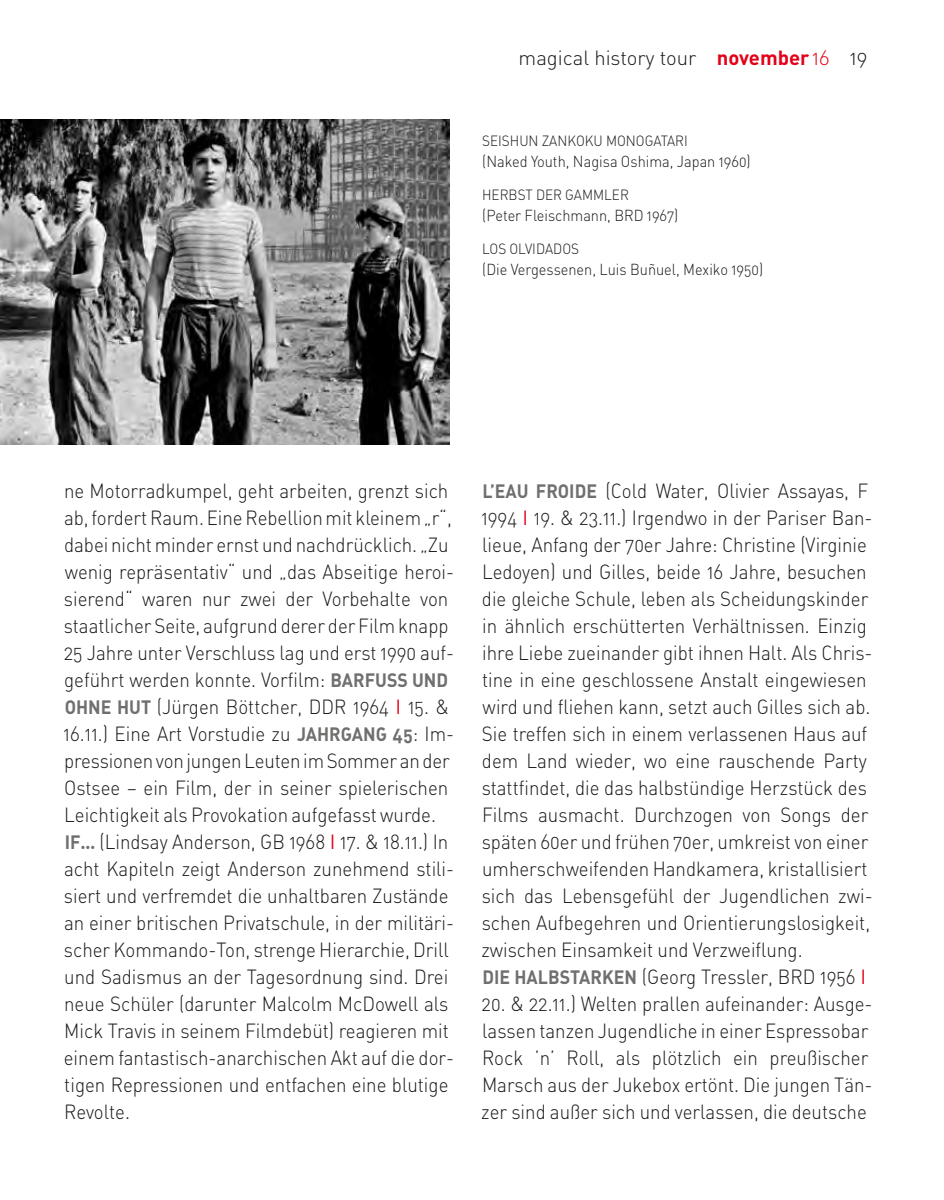
<style>
.page{position:relative;width:944px;height:1200px;background:#fff}
.page>*{position:absolute;margin:0;border:0;box-sizing:border-box;transform-origin:0 0}
.Brot_2{font:20.25px/27px "DIN Light Alternate";color:#1a1a18;scale:.92 1}
.Brot_2_60_70_80{font:20.25px/27px "DIN Light Alternate";color:#1a1a18;scale:.92 1}
.Brot_2-2{font:20.25px "DIN Light Alternate";color:#1a1a18}
.BU{font:15.75px "DIN Light Alternate";color:#1a1a18;scale:.92 1}
.BU-2{font:14.62px "DIN Light Alternate";color:#1a1a18;scale:.92 1}
.s1{font-family:"DIN Bold Alternate";color:#e30018}
.s2{color:#e30018}
.s3{font-family:"DIN Bold Alternate";font-size:19.12px;color:#6f6f6e}
.s4{font-family:"DIN Cond Regular Alternate";color:#e30018}
</style>
<div class="page">
<img style="left:0;top:119px;width:450px;height:325px">
<p class="Brot_2-2" style="left:519px;top:44px;width:350px">magical history tour <span class="s1">november</span> <span class="s2">16</span> 19</p>
<p class="BU-2" style="left:482px;top:131px;width:225px">SEISHUN ZANKOKU MONOGATARI</p>
<p class="BU" style="left:482px;top:150px;width:293px">(Naked Youth, Nagisa Oshima, Japan 1960)</p>
<p class="BU-2" style="left:482px;top:185px;width:161px">HERBST DER GAMMLER</p>
<p class="BU" style="left:482px;top:204px;width:215px">(Peter Fleischmann, BRD 1967)</p>
<p class="BU-2" style="left:482px;top:239px;width:107px">LOS OLVIDADOS</p>
<p class="BU" style="left:482px;top:258px;width:307px">(Die Vergessenen, Luis Buñuel, Mexiko 1950)</p>
<p class="Brot_2_60_70_80" style="left:64px;top:476px;width:426px">ne Motorradkumpel, geht arbeiten, grenzt sich ab, fordert Raum. Eine Rebellion mit kleinem „r“, dabei nicht minder ernst und nachdrücklich. „Zu wenig repräsentativ“ und „das Abseitige heroi&shy;sierend“ waren nur zwei der Vorbehalte von staatlicher Seite, aufgrund derer der Film knapp 25 Jahre unter Verschluss lag und erst 1990 auf&shy;geführt werden konnte. Vorfilm: <span class="s3">BARFUSS UND OHNE HUT</span> (Jürgen Böttcher, DDR 1964 <span class="s4">I</span> 15. &amp; 16.11.) Eine Art Vorstudie zu <span class="s3">JAHRGANG 45</span>: Im&shy;pressionen von jungen Leuten im Sommer an der Ostsee – ein Film, der in seiner spielerischen Leichtigkeit als Provokation aufgefasst wurde.</p>
<p class="Brot_2" style="left:64px;top:827px;width:426px"><span class="s3">IF…</span> (Lindsay Anderson, GB 1968 <span class="s4">I</span> 17. &amp; 18.11.) In acht Kapiteln zeigt Anderson zunehmend stili&shy;siert und verfremdet die unhaltbaren Zustände an einer britischen Privatschule, in der militäri&shy;scher Kommando-Ton, strenge Hierarchie, Drill und Sadismus an der Tagesordnung sind. Drei neue Schüler (darunter Malcolm McDowell als Mick Travis in seinem Filmdebüt) reagieren mit einem fantastisch-anarchischen Akt auf die dor&shy;tigen Repressionen und entfachen eine blutige Revolte.</p>
<p class="Brot_2" style="left:481px;top:476px;width:427px"><span class="s3">L’EAU FROIDE</span> (Cold Water, Olivier Assayas, F 1994 <span class="s4">I</span> 19. &amp; 23.11.) Irgendwo in der Pariser Ban&shy;lieue, Anfang der 70er Jahre: Christine (Virginie Ledoyen) und Gilles, beide 16 Jahre, besuchen die gleiche Schule, leben als Scheidungskinder in ähnlich erschütterten Verhältnissen. Einzig ihre Liebe zueinander gibt ihnen Halt. Als Chris&shy;tine in eine geschlossene Anstalt eingewiesen wird und fliehen kann, setzt auch Gilles sich ab.<br>Sie treffen sich in einem verlassenen Haus auf dem Land wieder, wo eine rauschende Party stattfindet, die das halbstündige Herzstück des Films ausmacht. Durchzogen von Songs der späten 60er und frühen 70er, umkreist von einer umherschweifenden Handkamera, kristallisiert sich das Lebensgefühl der Jugendlichen zwi&shy;schen Aufbegehren und Orientierungslosigkeit, zwischen Einsamkeit und Verzweiflung.</p>
<p class="Brot_2" style="left:483px;top:962px;width:418px"><span class="s3">DIE HALBSTARKEN</span> (Georg Tressler, BRD 1956 <span class="s4">I</span></p>
<p class="Brot_2" style="left:481px;top:989px;width:427px">20. &amp; 22.11.) Welten prallen aufeinander: Ausge&shy;lassen tanzen Jugendliche in einer Espressobar Rock ’n’ Roll, als plötzlich ein preußischer Marsch aus der Jukebox ertönt. Die jungen Tän&shy;zer sind außer sich und verlassen, die deutsche</p>
</div>
